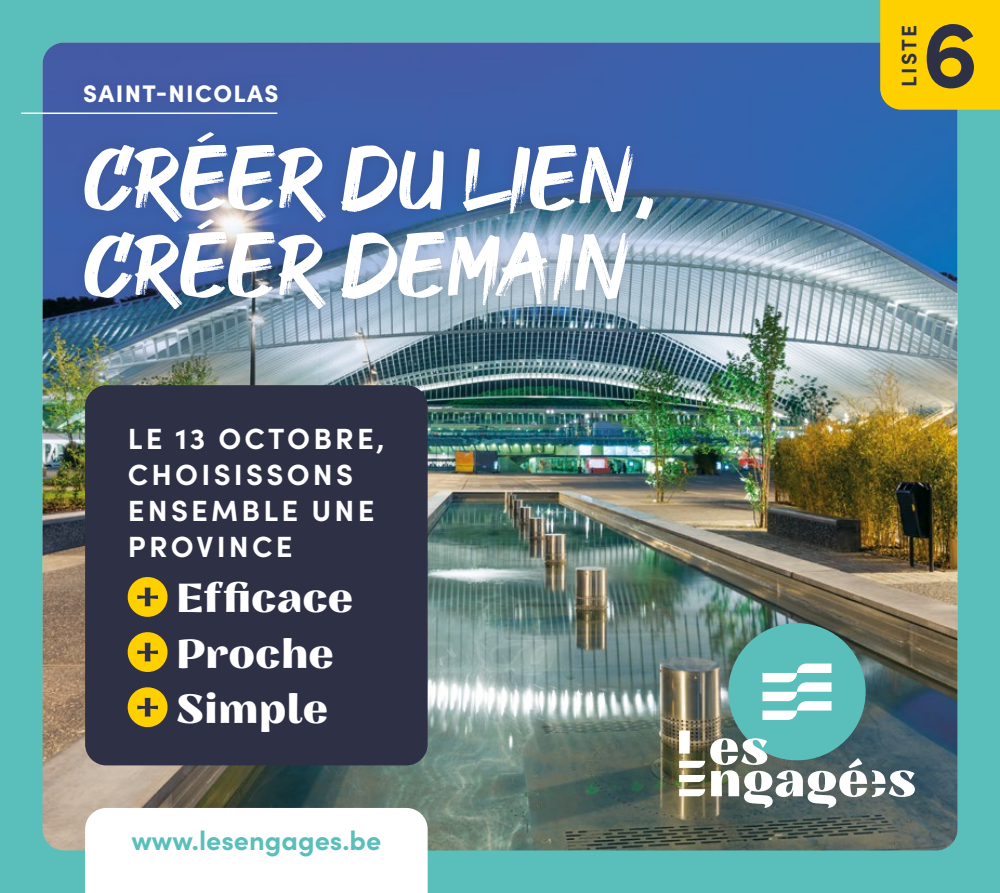
<style>
.page{position:relative;width:1000px;height:893px;background:#fff}
.page>*{position:absolute;margin:0;border:0;box-sizing:border-box;transform-origin:0 0}
.t1{font:700 95.25px "Sofia Pro";color:#2e3146}
.t2{font:90px/87px "GOODBRUSH";color:#fff}
.t3{font:700 40.5px/55.2px "Nazare";color:#fff}
.t4{font:700 29.25px/36px "Sofia Pro";letter-spacing:.11em;color:#fff}
.t5{font:700 27px "Sofia Pro";color:#5abeba}
.t6{font:900 24px "Sofia Pro";letter-spacing:.06em;color:#fff}
.t7{font:700 21px "Sofia Pro";letter-spacing:.11em;color:#2e3146}
</style>
<div class="page">
<div style="left:0;top:0;width:999px;height:893px;background:#5abeba"></div>
<img style="left:43px;top:43px;width:914px;height:807px">
<div style="left:85px;top:385px;width:342px;height:380px;background:#2e3146;border-radius:21px"></div>
<div style="left:85px;top:808px;width:342px;height:85px;background:#fff"></div>
<svg style="left:127px;top:577px;width:41px;height:40px"></svg>
<svg style="left:127px;top:632px;width:41px;height:40px"></svg>
<svg style="left:127px;top:687px;width:41px;height:41px"></svg>
<div style="left:664px;top:609px;width:264px;height:212px;background:#2e3146;opacity:.18"></div>
<div style="left:728px;top:623px;width:137px;height:137px;background:#5abeba;border-radius:50%"></div>
<svg style="left:762px;top:663px;width:69px;height:57px"></svg>
<div style="left:679px;top:731px;width:10px;height:23px;background:#fff"></div>
<svg style="left:679px;top:738px;width:235px;height:70px;background:#869794"></svg>
<div style="left:71px;top:119px;width:595px;height:203px;background:#2e3146;opacity:.18"></div>
<div style="left:880px;top:0;width:119px;height:110px;background:#ffd000"></div>
<div style="left:921px;top:19px;width:57px;height:68px;background:#ffd000"></div>
<div style="left:901px;top:21px;width:16px;height:66px;background:#ffd000"></div>
<hr style="left:21px;top:113px;width:256px;height:1px;background:#fff">
<div style="left:71px;top:72px;width:220px;height:44px;background:#415aa4"></div>
<p class="t6" style="left:83px;top:75px;width:197px">SAINT-NICOLAS</p>
<h2 class="t2" style="left:85px;top:138px;width:571px">CRÉER DU LIEN,<br>CRÉER DEMAIN</h2>
<p class="t4" style="left:128px;top:419px;width:258px">LE 13 OCTOBRE,<br>CHOISISSONS<br>ENSEMBLE UNE<br>PROVINCE</p>
<h3 class="t3" style="left:176px;top:572px;width:179px">Efficace<br>Proche<br>Simple</h3>
<p class="t5" style="left:131px;top:819px;width:251px">www.lesengages.be</p>
<p class="t7" style="left:892px;top:87px;width:63px;rotate:-90deg">LISTE</p>
<h1 class="t1" style="left:921px;top:-19px;width:58px">6</h1>
</div>
